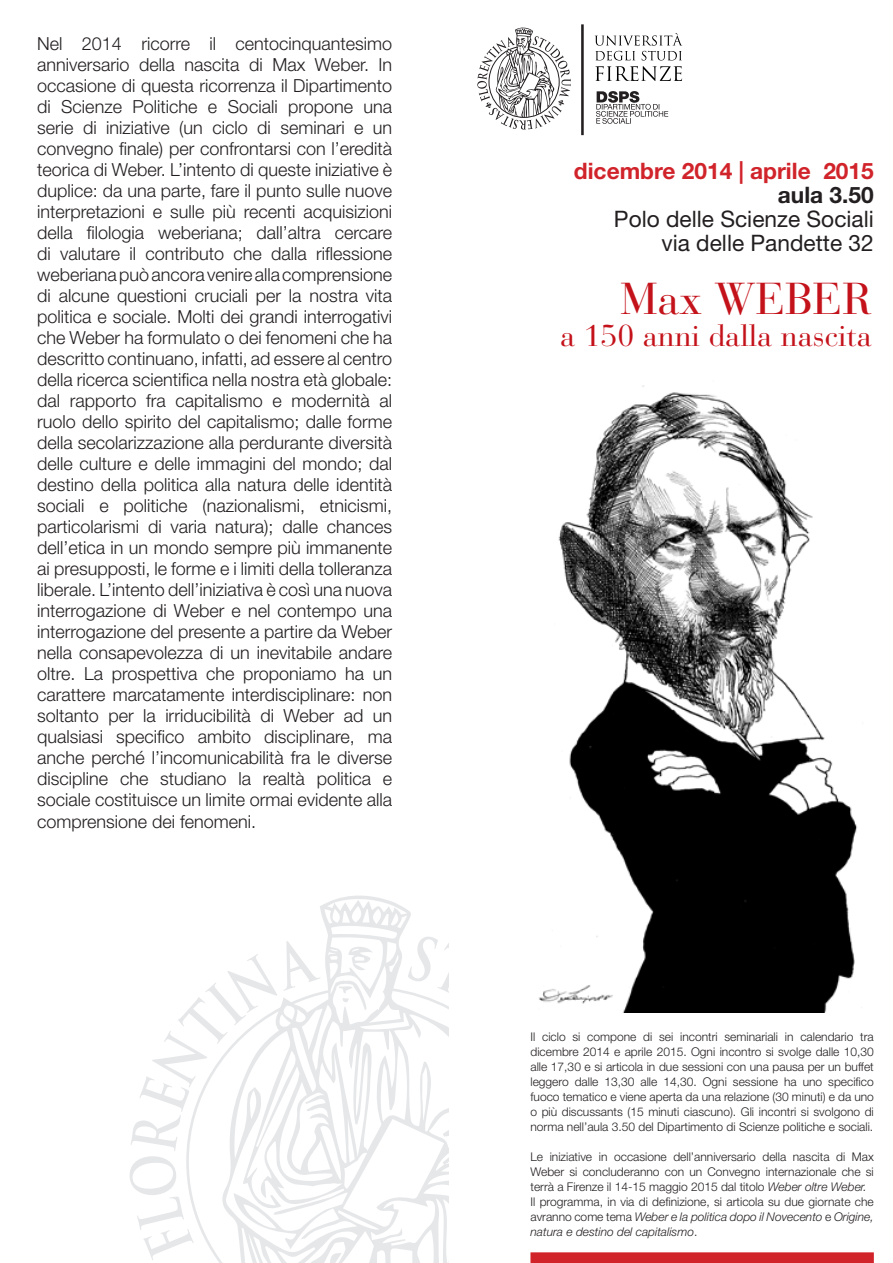
<style>
.page{position:relative;width:893px;height:1263px;background:#fff}
.page>*{position:absolute;margin:0;border:0;box-sizing:border-box;transform-origin:0 0}
.t1{font:44.4px "Bauer Bodoni";color:#c4121a}
.t2{font:30.3px "Bauer Bodoni";color:#c4121a}
.t3{font:22.65px "Helvetica Neue LT Pro";color:#231f20}
.t4{font:700 22.65px "Helvetica Neue LT Pro";color:#d1232a}
.t5{font:700 22.65px "Helvetica Neue LT Pro";color:#231f20}
.Normale{font:300 18px/21px "Helvetica Neue LT Pro";color:#231f20;text-align:justify}
.Normale-2{font:300 12px/15px "Helvetica Neue LT Pro";color:#231f20;text-align:justify}
.s1{font-style:italic}
</style>
<div class="page">
<svg style="left:277px;top:895px;width:171px;height:368px"></svg>
<svg style="left:129px;top:954px;width:148px;height:309px"></svg>
<hr style="left:581px;top:24px;width:3px;height:111px;background:#231f20">
<svg style="left:477px;top:27px;width:94px;height:103px"></svg>
<svg style="left:595px;top:33px;width:87px;height:48px"></svg>
<svg style="left:596px;top:91px;width:72px;height:33px"></svg>
<img style="left:539px;top:385px;width:319px;height:627px">
<div style="left:530px;top:1252px;width:344px;height:11px;background:#d1232a"></div>
<p class="Normale" style="left:37px;top:33px;width:357px">Nel 2014 ricorre il centocinquantesimo anniversario della nascita di Max Weber. In occasione di questa ricorrenza il Dipartimento di Scienze Politiche e Sociali propone una serie di iniziative (un ciclo di seminari e un convegno finale) per confrontarsi con l’eredità teorica di Weber. L’intento di queste iniziative è duplice: da una parte, fare il punto sulle nuove interpretazioni e sulle più recenti acquisizioni della filologia weberiana; dall’altra cercare di valutare il contributo che dalla riflessione weberiana può ancora venire alla comprensione di alcune questioni cruciali per la nostra vita politica e sociale. Molti dei grandi interrogativi che Weber ha formulato o dei fenomeni che ha descritto continuano, infatti, ad essere al centro della ricerca scientifica nella nostra età globale: dal rapporto fra capitalismo e modernità al ruolo dello spirito del capitalismo; dalle forme della secolarizzazione alla perdurante diversità delle culture e delle immagini del mondo; dal destino della politica alla natura delle identità sociali e politiche (nazionalismi, etnicismi, particolarismi di varia natura); dalle chances dell’etica in un mondo sempre più immanente ai presupposti, le forme e i limiti della tolleranza liberale. L’intento dell’iniziativa è così una nuova interrogazione di Weber e nel contempo una interrogazione del presente a partire da Weber nella consapevolezza di un inevitabile andare oltre. La prospettiva che proponiamo ha un carattere marcatamente interdisciplinare: non soltanto per la irriducibilità di Weber ad un qualsiasi specifico ambito disciplinare, ma anche perché l’incomunicabilità fra le diverse discipline che studiano la realtà politica e sociale costituisce un limite ormai evidente alla comprensione dei fenomeni.</p>
<p class="t4" style="left:574px;top:156px;width:301px">dicembre 2014 | aprile 2015</p>
<p class="t5" style="left:778px;top:180px;width:97px">aula 3.50</p>
<p class="t3" style="left:614px;top:205px;width:261px">Polo delle Scienze Sociali</p>
<p class="t3" style="left:661px;top:229px;width:214px">via delle Pandette 32</p>
<p class="t1" style="left:620px;top:272px;width:253px">Max WEBER</p>
<p class="t2" style="left:560px;top:318px;width:313px">a 150 anni dalla nascita</p>
<p class="Normale-2" style="left:530px;top:1029px;width:345px">Il ciclo si compone di sei incontri seminariali in calendario tra dicembre 2014 e aprile 2015. Ogni incontro si svolge dalle 10,30 alle 17,30 e si articola in due sessioni con una pausa per un buffet leggero dalle 13,30 alle 14,30. Ogni sessione ha uno specifico fuoco tematico e viene aperta da una relazione (30 minuti) e da uno o più discussants (15 minuti ciascuno). Gli incontri si svolgono di norma nell’aula 3.50 del Dipartimento di Scienze politiche e sociali.</p>
<p class="Normale-2" style="left:530px;top:1149px;width:345px">Le iniziative in occasione dell’anniversario della nascita di Max Weber si concluderanno con un Convegno internazionale che si terrà a Firenze il 14-15 maggio 2015 dal titolo <span class="s1">Weber oltre Weber.</span></p>
<p class="Normale-2" style="left:530px;top:1194px;width:345px">Il programma, in via di definizione, si articola su due giornate che avranno come tema <span class="s1">Weber e la politica dopo il Novecento</span> e <span class="s1">Origine, natura e destino del capitalismo</span>.</p>
</div>
